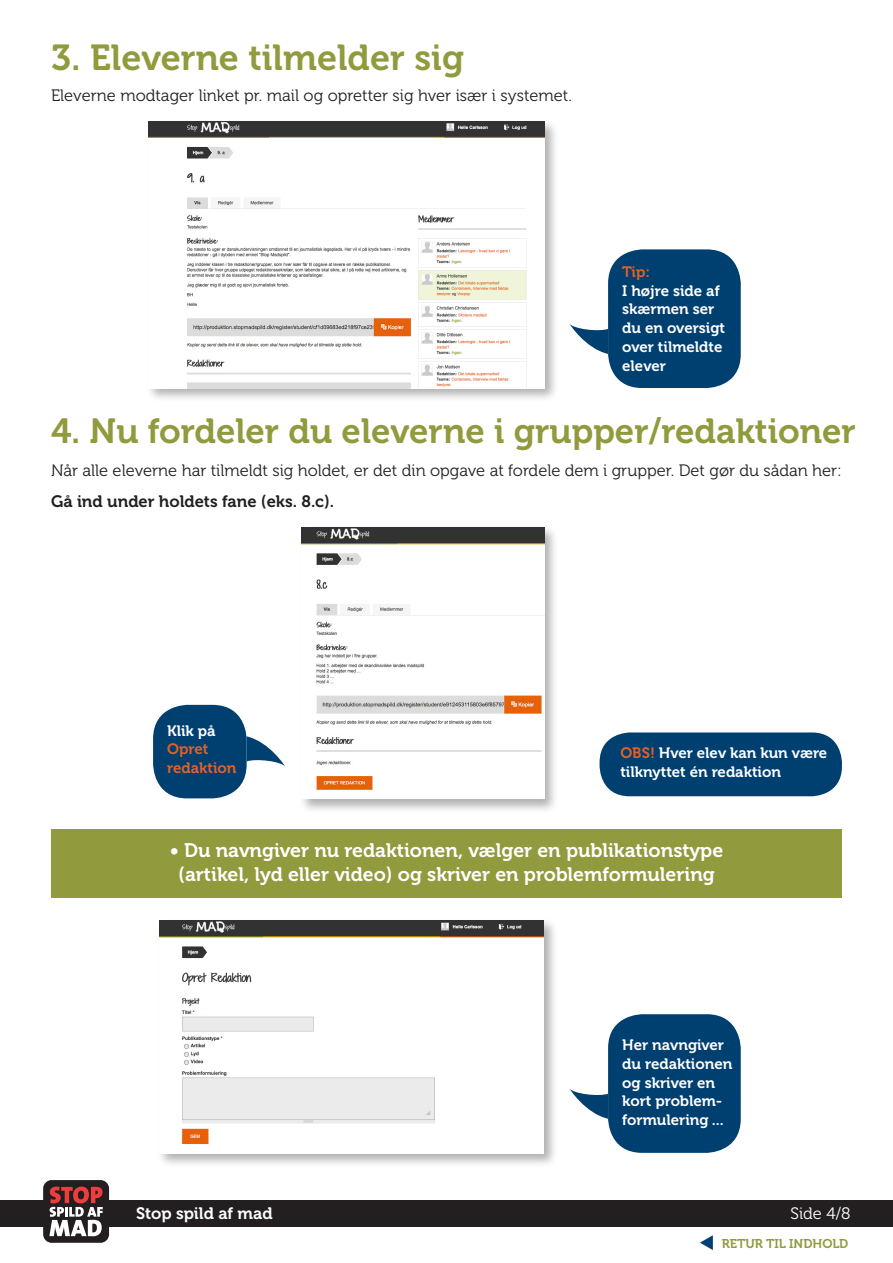
<style>
.page{position:relative;width:893px;height:1263px;background:#fff}
.page>*{position:absolute;margin:0;border:0;box-sizing:border-box;transform-origin:0 0}
.t1{font:36px "Museo 700";color:#919a3c}
.t2{font:34.8px "Museo 700";color:#919a3c}
.t3{font:19.5px/24px "Museo 700";color:#fff;text-align:center}
.t4{font:16.5px "Museo 300";color:#231f20}
.t5{font:16.5px "Museo 700";color:#231f20}
.t6{font:16.5px "Museo 700";color:#fff}
.t7{font:16.5px "Museo 300";color:#fff}
.t8{font:15px/18.8px "Museo 700";color:#fff}
.t9{font:15px/18.8px "Museo 700";color:#e66027}
.t10{font:12.75px "Museo 700";color:#919a3c}
.s1{color:#e66027}
.s2{color:#004071}
</style>
<div class="page">
<div style="left:0;top:1200px;width:893px;height:26px;background:#231f20"></div>
<div style="left:43px;top:1180px;width:66px;height:63px;background:#231f20;border-radius:9px"></div>
<svg style="left:49px;top:1186px;width:54px;height:50px"></svg>
<div style="left:146px;top:119px;width:413px;height:283px;background:#231f20;opacity:.35"></div>
<img style="left:149px;top:121px;width:395px;height:267px">
<div style="left:157px;top:918px;width:401px;height:250px;background:#231f20;opacity:.35"></div>
<img style="left:159px;top:921px;width:384px;height:232px">
<div style="left:299px;top:525px;width:260px;height:288px;background:#231f20;opacity:.35"></div>
<img style="left:302px;top:527px;width:242px;height:272px">
<div style="left:153px;top:705px;width:94px;height:93px;background:#004071;border-radius:34px"></div>
<svg style="left:247px;top:736px;width:39px;height:31px"></svg>
<div style="left:600px;top:732px;width:242px;height:64px;background:#004071;border-radius:30px"></div>
<div style="left:608px;top:249px;width:133px;height:139px;background:#004071;border-radius:34px"></div>
<svg style="left:569px;top:324px;width:39px;height:30px"></svg>
<div style="left:608px;top:1014px;width:133px;height:139px;background:#004071;border-radius:34px"></div>
<svg style="left:569px;top:1088px;width:39px;height:31px"></svg>
<div style="left:51px;top:829px;width:791px;height:68px;background:#919a3c"></div>
<h1 class="t1" style="left:51px;top:37px;width:415px">3. Eleverne tilmelder sig</h1>
<p class="t4" style="left:51px;top:86px;width:522px">Eleverne modtager linket pr. mail og opretter sig hver især i systemet.</p>
<p class="t9" style="left:622px;top:262px;width:29px">Tip:</p>
<p class="t8" style="left:622px;top:281px;width:104px">I højre side af skærmen ser du en oversigt over tilmeldte elever</p>
<h2 class="t2" style="left:51px;top:411px;width:806px">4. Nu fordeler du eleverne i grupper/redaktioner</h2>
<p class="t4" style="left:51px;top:461px;width:792px">Når alle eleverne har tilmeldt sig holdet, er det din opgave at fordele dem i grupper. Det gør du sådan her:</p>
<p class="t5" style="left:51px;top:492px;width:285px">Gå ind under holdets fane (eks. 8.c).</p>
<p class="t8" style="left:167px;top:721px;width:50px">Klik på</p>
<p class="t9" style="left:167px;top:740px;width:71px">Opret redaktion</p>
<p class="t8" style="left:620px;top:744px;width:208px"><span class="s1">OBS!</span> Hver elev kan kun være tilknyttet én redaktion</p>
<h3 class="t3" style="left:170px;top:838px;width:555px">• Du navngiver nu redaktionen, vælger en publikationstype (artikel, lyd eller video) og skriver en problemformulering</h3>
<p class="t8" style="left:622px;top:1036px;width:112px">Her navngiver du redaktionen og skriver en kort problem&shy;formulering ...</p>
<p class="t6" style="left:136px;top:1204px;width:138px">Stop spild af mad</p>
<p class="t7" style="left:790px;top:1204px;width:61px">Side 4/8</p>
<p class="t10" style="left:699px;top:1236px;width:151px"><span class="s2">▼</span> RETUR TIL INDHOLD</p>
</div>
